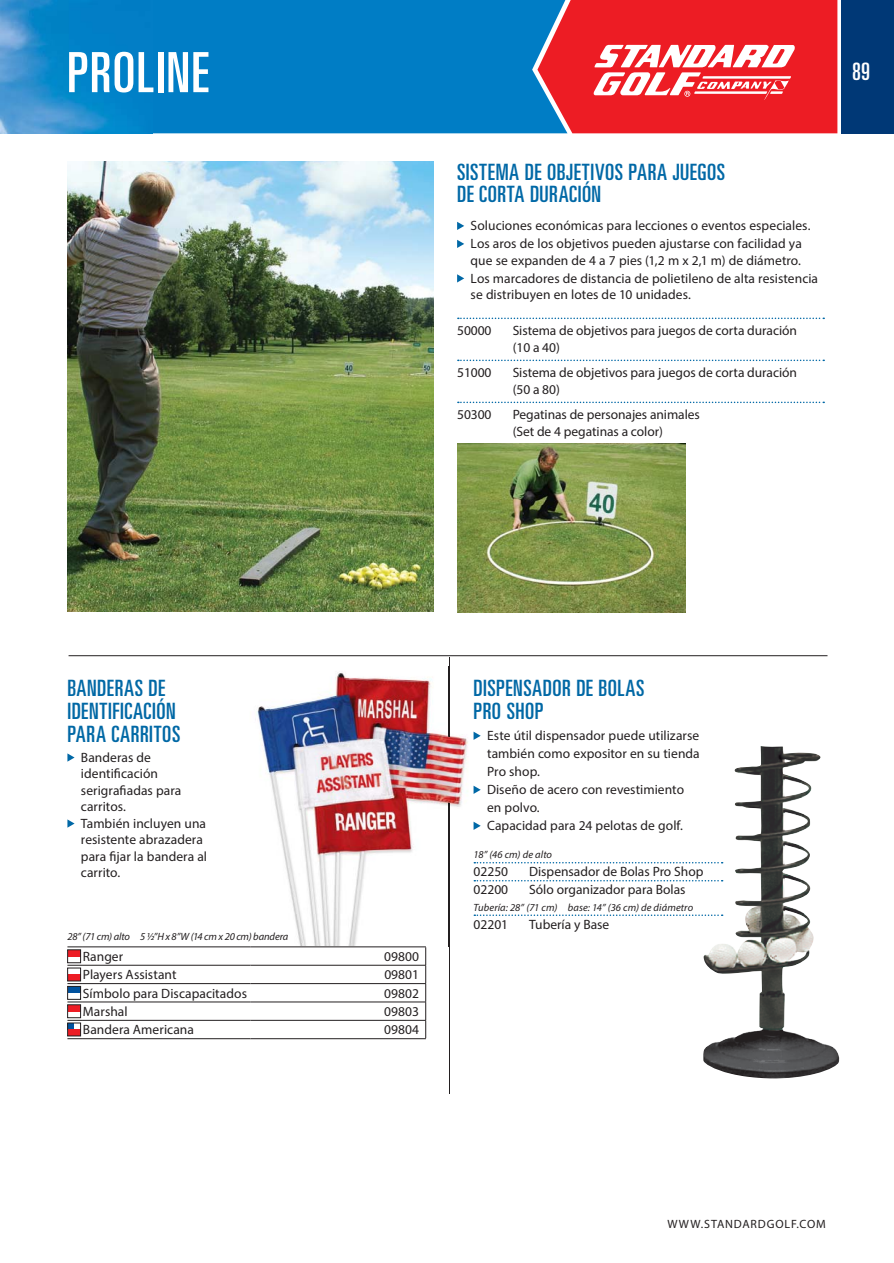
<style>
.page{position:relative;width:894px;height:1263px;background:#fff}
.page>*{position:absolute;margin:0;border:0;box-sizing:border-box;transform-origin:0 0}
.t1{font:ultra-condensed 55.5px "Univers";letter-spacing:.02em;color:#fff}
.t2{font:ultra-condensed 24px "Univers";color:#fff}
.t3{font:ultra-condensed 22.5px/22.8px "Univers";letter-spacing:.02em;color:#0068a5}
.t4{font:ultra-condensed 22.5px/22.8px "Univers";letter-spacing:.02em;color:#0068a6}
.t5{font:13.5px/16.5px "Myriad Pro";color:#231f20}
.t6{font:12px "Myriad Pro";letter-spacing:.07em;color:#231f20}
.t7{font:italic 10.5px "Myriad Pro";letter-spacing:.005em;color:#231f20}
</style>
<div class="page">
<div style="left:841px;top:0;width:52px;height:133px;background:#003876"></div>
<div style="left:152px;top:0;width:385px;height:133px;background:#007dc5"></div>
<svg style="left:537px;top:0;width:300px;height:133px;background:#e44049"></svg>
<img style="left:0;top:0;width:152px;height:133px">
<svg style="left:457px;top:317px;width:366px;height:2px"></svg>
<svg style="left:457px;top:359px;width:366px;height:2px"></svg>
<svg style="left:457px;top:401px;width:366px;height:2px"></svg>
<svg style="left:457px;top:222px;width:7px;height:8px"></svg>
<svg style="left:457px;top:240px;width:7px;height:8px"></svg>
<svg style="left:457px;top:274px;width:7px;height:8px"></svg>
<img style="left:457px;top:444px;width:228px;height:168px">
<img style="left:67px;top:162px;width:367px;height:450px">
<hr style="left:68px;top:655px;width:759px;height:1px;background:#231f20">
<svg style="left:67px;top:753px;width:8px;height:8px"></svg>
<svg style="left:67px;top:819px;width:8px;height:8px"></svg>
<svg style="left:474px;top:862px;width:228px;height:1px"></svg>
<svg style="left:474px;top:880px;width:228px;height:1px"></svg>
<svg style="left:474px;top:914px;width:228px;height:2px"></svg>
<svg style="left:473px;top:731px;width:7px;height:9px"></svg>
<svg style="left:473px;top:785px;width:7px;height:9px"></svg>
<svg style="left:473px;top:821px;width:7px;height:9px"></svg>
<hr style="left:448px;top:657px;width:1px;height:436px;background:#231f20">
<img style="left:259px;top:674px;width:206px;height:272px">
<svg style="left:67px;top:946px;width:16px;height:1px"></svg>
<hr style="left:83px;top:946px;width:167px;height:1px;background:#231f20">
<hr style="left:250px;top:946px;width:176px;height:1px;background:#231f20">
<svg style="left:67px;top:965px;width:16px;height:1px"></svg>
<hr style="left:83px;top:965px;width:167px;height:1px;background:#231f20">
<hr style="left:250px;top:965px;width:176px;height:1px;background:#231f20">
<svg style="left:67px;top:983px;width:16px;height:1px"></svg>
<hr style="left:83px;top:983px;width:167px;height:1px;background:#231f20">
<hr style="left:250px;top:983px;width:176px;height:1px;background:#231f20">
<svg style="left:67px;top:1001px;width:16px;height:1px"></svg>
<hr style="left:83px;top:1001px;width:167px;height:1px;background:#231f20">
<hr style="left:250px;top:1001px;width:176px;height:1px;background:#231f20">
<hr style="left:83px;top:1020px;width:167px;height:1px;background:#231f20">
<hr style="left:250px;top:1020px;width:176px;height:1px;background:#231f20">
<svg style="left:425px;top:947px;width:1px;height:91px"></svg>
<svg style="left:67px;top:1038px;width:16px;height:1px"></svg>
<hr style="left:83px;top:1038px;width:167px;height:1px;background:#231f20">
<hr style="left:250px;top:1038px;width:176px;height:1px;background:#231f20">
<div style="left:68px;top:949px;width:12px;height:7px;background:#ed1c24"></div>
<div style="left:67px;top:949px;width:14px;height:14px;border:1px solid #231f20"></div>
<div style="left:68px;top:974px;width:12px;height:7px;background:#ed1c24"></div>
<div style="left:67px;top:967px;width:14px;height:14px;border:1px solid #231f20"></div>
<div style="left:68px;top:986px;width:12px;height:7px;background:#00529f"></div>
<div style="left:67px;top:986px;width:14px;height:13px;border:1px solid #231f20"></div>
<div style="left:68px;top:1004px;width:12px;height:7px;background:#ed1c24"></div>
<div style="left:67px;top:1004px;width:14px;height:14px;border:1px solid #231f20"></div>
<svg style="left:67px;top:1020px;width:16px;height:9px"></svg>
<div style="left:68px;top:1029px;width:12px;height:7px;background:#ed1c24"></div>
<div style="left:67px;top:1022px;width:14px;height:14px;border:1px solid #231f20"></div>
<img style="left:702px;top:746px;width:137px;height:332px">
<h1 class="t1" style="left:67px;top:52px;width:143px">PROLINE</h1>
<h3 class="t4" style="left:457px;top:162px;width:269px">SISTEMA DE OBJETIVOS PARA JUEGOS<br>DE CORTA DURACIÓN</h3>
<p class="t5" style="left:470px;top:218px;width:341px;line-height:18px">Soluciones económicas para lecciones o eventos especiales.<br>Los aros de los objetivos pueden ajustarse con facilidad ya</p>
<p class="t5" style="left:470px;top:252px;width:349px;line-height:18px">que se expanden de 4 a 7 pies (1,2 m x 2,1 m) de diámetro.<br>Los marcadores de distancia de polietileno de alta resistencia</p>
<p class="t5" style="left:470px;top:288px;width:222px">se distribuyen en lotes de 10 unidades.</p>
<p class="t5" style="left:457px;top:324px;width:36px">50000</p>
<p class="t5" style="left:512px;top:324px;width:286px">Sistema de objetivos para juegos de corta duración (10 a 40)</p>
<p class="t5" style="left:457px;top:366px;width:36px">51000</p>
<p class="t5" style="left:512px;top:366px;width:286px">Sistema de objetivos para juegos de corta duración (50 a 80)</p>
<p class="t5" style="left:457px;top:408px;width:36px">50300</p>
<p class="t5" style="left:512px;top:408px;width:189px">Pegatinas de personajes animales (Set de 4 pegatinas a color)</p>
<h2 class="t2" style="left:851px;top:63px;width:19px">89</h2>
<h3 class="t3" style="left:67px;top:679px;width:114px">BANDERAS DE<br>IDENTIFICACIÓN<br>PARA CARRITOS</h3>
<p class="t5" style="left:81px;top:750px;width:128px">Banderas de identificación serigrafiadas para carritos.<br>También incluyen una resistente abrazadera para fijar la bandera al carrito.</p>
<p class="t7" style="left:67px;top:933px;width:222px">28” (7 1 cm) alto 5 ½”H x 8”W (14 cm x 20 cm) bandera</p>
<p class="t5" style="left:83px;top:950px;width:42px">Ranger</p>
<p class="t5" style="left:384px;top:950px;width:36px">09800</p>
<p class="t5" style="left:83px;top:968px;width:95px">Players Assistant</p>
<p class="t5" style="left:384px;top:968px;width:36px">09801</p>
<p class="t5" style="left:83px;top:986px;width:165px">Símbolo para Discapacitados</p>
<p class="t5" style="left:384px;top:986px;width:36px">09802</p>
<p class="t5" style="left:83px;top:1004px;width:46px">Marshal</p>
<p class="t5" style="left:384px;top:1004px;width:36px">09803</p>
<p class="t5" style="left:83px;top:1023px;width:112px">Bandera Americana</p>
<p class="t5" style="left:384px;top:1023px;width:36px">09804</p>
<h3 class="t3" style="left:473px;top:678px;width:172px">DISPENSADOR DE BOLAS<br>PRO SHOP</h3>
<p class="t5" style="left:487px;top:727px;width:214px;line-height:18px">Este útil dispensador puede utilizarse también como expositor en su tienda<br>Pro shop.<br>Diseño de acero con revestimiento en polvo.<br>Capacidad para 24 pelotas de golf.</p>
<p class="t7" style="left:473px;top:851px;width:80px">18” (46 cm) de alto</p>
<p class="t5" style="left:473px;top:865px;width:36px">02250</p>
<p class="t5" style="left:529px;top:865px;width:176px">Dispensador de Bolas Pro Shop</p>
<p class="t5" style="left:473px;top:883px;width:36px">02200</p>
<p class="t5" style="left:529px;top:883px;width:158px">Sólo organizador para Bolas</p>
<p class="t7" style="left:473px;top:903px;width:221px">Tubería: 28” (7 1 cm) base: 14” (36 cm) de diámetro</p>
<p class="t5" style="left:473px;top:917px;width:36px">02201</p>
<p class="t5" style="left:529px;top:917px;width:82px">Tubería y Base</p>
<p class="t6" style="left:667px;top:1219px;width:160px">WWW.STANDARDGOLF.COM</p>
</div>
